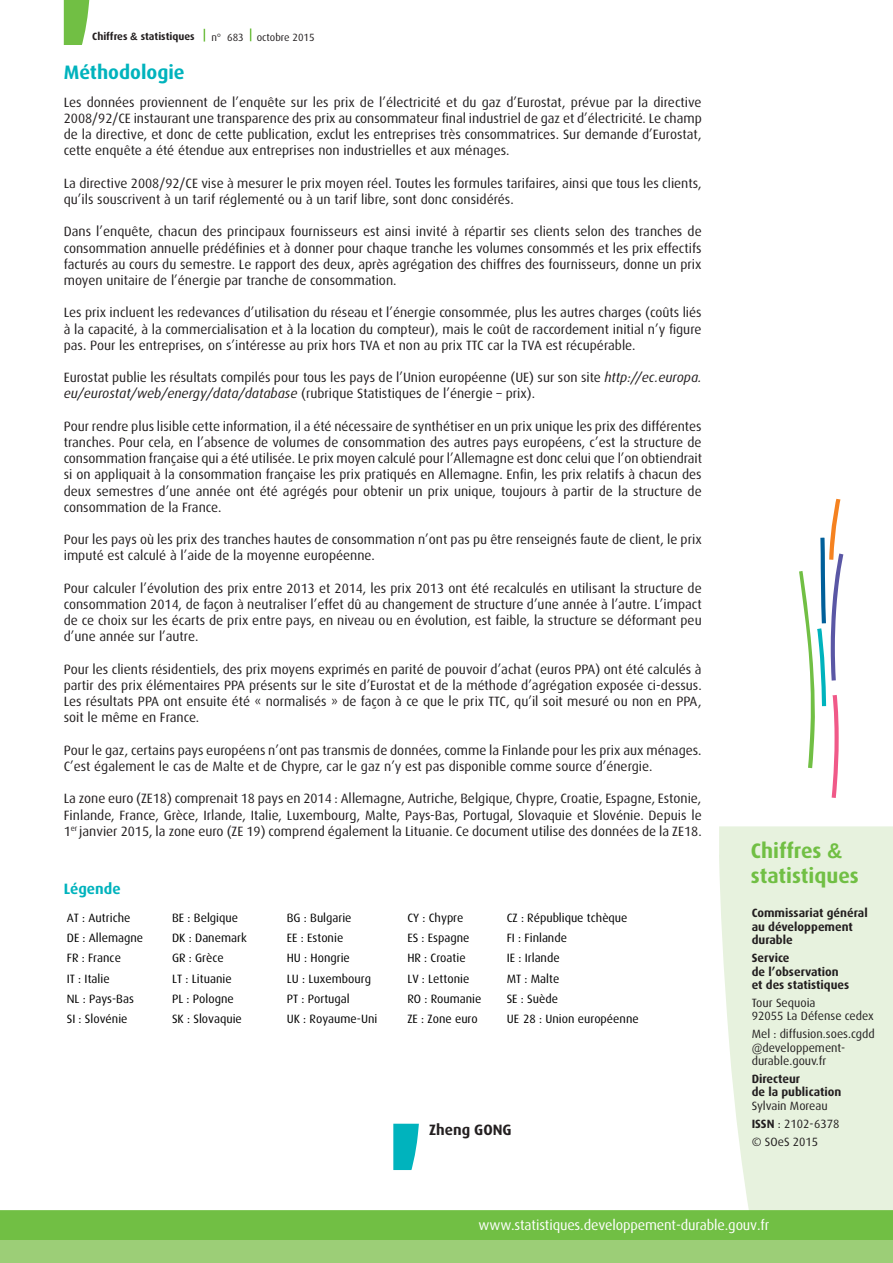
<style>
.page{position:relative;width:893px;height:1263px;background:#fff}
.page>*{position:absolute;margin:0;border:0;box-sizing:border-box;transform-origin:0 0}
.t1{font:700 21px/25.2px "Dax OT";color:#71bf44}
.t2{font:700 19.5px "Dax OT";color:#00b3bd}
.t3{font:700 15px "Dax OT";color:#231f20}
.t4{font:700 15px "Dax OT";color:#00b3bd}
.t5{font:14.25px "Dax OT";letter-spacing:-.01em;color:#fff}
.t6{font:13.5px/16.2px "Dax OT";color:#231f20;text-align:justify}
.t7{font:12px "Dax OT";color:#000}
.t8{font:12px/13.5px "Dax OT";color:#231f20}
.t9{font:700 12px/13.5px "Dax OT";color:#231f20}
.t10{font:700 10.5px "Dax OT";color:#231f20}
.t11{font:10.5px "Dax OT";color:#231f20}
.s1{font-family:"Liberation Sans"}
.s2{font-style:italic}
.s3{font-weight:700}
</style>
<div class="page">
<div style="left:719px;top:826px;width:174px;height:384px;background:#e7f2de"></div>
<svg style="left:0;top:1210px;width:893px;height:53px;background:#83c55a"></svg>
<svg style="left:204px;top:29px;width:1px;height:13px"></svg>
<svg style="left:250px;top:28px;width:1px;height:13px"></svg>
<svg style="left:64px;top:0;width:26px;height:45px"></svg>
<svg style="left:799px;top:499px;width:44px;height:299px"></svg>
<svg style="left:393px;top:1124px;width:26px;height:46px"></svg>
<p class="t10" style="left:92px;top:31px;width:104px">Chiffres <span class="s1">&amp;</span> statistiques</p>
<p class="t11" style="left:211px;top:31px;width:105px">n° 683 octobre 2015</p>
<h2 class="t2" style="left:64px;top:61px;width:122px">Méthodologie</h2>
<p class="t6" style="left:64px;top:94px;width:640px">Les données proviennent de l’enquête sur les prix de l’électricité et du gaz d’Eurostat, prévue par la directive 2008/92/CE instaurant une transparence des prix au consommateur final industriel de gaz et d’électricité. Le champ de la directive, et donc de cette publication, exclut les entreprises très consommatrices. Sur demande d’Eurostat, cette enquête a été étendue aux entreprises non industrielles et aux ménages.</p>
<p class="t6" style="left:64px;top:175px;width:639px">La directive 2008/92/CE vise à mesurer le prix moyen réel. Toutes les formules tarifaires, ainsi que tous les clients, qu’ils souscrivent à un tarif réglementé ou à un tarif libre, sont donc considérés.</p>
<p class="t6" style="left:64px;top:224px;width:639px">Dans l’enquête, chacun des principaux fournisseurs est ainsi invité à répartir ses clients selon des tranches de consommation annuelle prédéfinies et à donner pour chaque tranche les volumes consommés et les prix effectifs facturés au cours du semestre. Le rapport des deux, après agrégation des chiffres des fournisseurs, donne un prix moyen unitaire de l’énergie par tranche de consommation.</p>
<p class="t6" style="left:64px;top:305px;width:639px">Les prix incluent les redevances d’utilisation du réseau et l’énergie consommée, plus les autres charges (coûts liés à la capacité, à la commercialisation et à la location du compteur), mais le coût de raccordement initial n’y figure pas. Pour les entreprises, on s’intéresse au prix hors TVA et non au prix TTC car la TVA est récupérable.</p>
<p class="t6" style="left:64px;top:370px;width:639px">Eurostat publie les résultats compilés pour tous les pays de l’Union européenne (UE) sur son site <span class="s2">http://ec.europa. eu/eurostat/web/energy/data/database</span> (rubrique Statistiques de l’énergie – prix).</p>
<p class="t6" style="left:64px;top:418px;width:640px">Pour rendre plus lisible cette information, il a été nécessaire de synthétiser en un prix unique les prix des différentes tranches. Pour cela, en l’absence de volumes de consommation des autres pays européens, c’est la structure de consommation française qui a été utilisée. Le prix moyen calculé pour l’Allemagne est donc celui que l’on obtiendrait si on appliquait à la consommation française les prix pratiqués en Allemagne. Enfin, les prix relatifs à chacun des deux semestres d’une année ont été agrégés pour obtenir un prix unique, toujours à partir de la structure de consommation de la France.</p>
<p class="t6" style="left:64px;top:532px;width:639px">Pour les pays où les prix des tranches hautes de consommation n’ont pas pu être renseignés faute de client, le prix imputé est calculé à l’aide de la moyenne européenne.</p>
<p class="t6" style="left:64px;top:580px;width:639px">Pour calculer l’évolution des prix entre 2013 et 2014, les prix 2013 ont été recalculés en utilisant la structure de consommation 2014, de façon à neutraliser l’effet dû au changement de structure d’une année à l’autre. L’impact de ce choix sur les écarts de prix entre pays, en niveau ou en évolution, est faible, la structure se déformant peu d’une année sur l’autre.</p>
<p class="t6" style="left:64px;top:661px;width:639px">Pour les clients résidentiels, des prix moyens exprimés en parité de pouvoir d’achat (euros PPA) ont été calculés à partir des prix élémentaires PPA présents sur le site d’Eurostat et de la méthode d’agrégation exposée ci-dessus.<br>Les résultats PPA ont ensuite été « normalisés » de façon à ce que le prix TTC, qu’il soit mesuré ou non en PPA, soit le même en France.</p>
<p class="t6" style="left:64px;top:742px;width:639px">Pour le gaz, certains pays européens n’ont pas transmis de données, comme la Finlande pour les prix aux ménages.<br>C’est également le cas de Malte et de Chypre, car le gaz n’y est pas disponible comme source d’énergie.</p>
<p class="t6" style="left:64px;top:791px;width:639px">La zone euro (ZE18) comprenait 18 pays en 2014 : Allemagne, Autriche, Belgique, Chypre, Croatie, Espagne, Estonie, Finlande, France, Grèce, Irlande, Italie, Luxembourg, Malte, Pays-Bas, Portugal, Slovaquie et Slovénie. Depuis le 1<sup>er</sup> janvier 2015, la zone euro (ZE 19) comprend également la Lituanie. Ce document utilise des données de la ZE18.</p>
<p class="t4" style="left:64px;top:880px;width:58px">Légende</p>
<p class="t7" style="left:67px;top:911px;width:65px">AT : Autriche</p>
<p class="t7" style="left:172px;top:911px;width:67px">BE : Belgique</p>
<p class="t7" style="left:287px;top:911px;width:66px">BG : Bulgarie</p>
<p class="t7" style="left:407px;top:911px;width:58px">CY : Chypre</p>
<p class="t7" style="left:507px;top:911px;width:122px">CZ : République tchèque</p>
<p class="t7" style="left:67px;top:931px;width:78px">DE : Allemagne</p>
<p class="t7" style="left:172px;top:931px;width:76px">DK : Danemark</p>
<p class="t7" style="left:287px;top:931px;width:58px">EE : Estonie</p>
<p class="t7" style="left:407px;top:931px;width:64px">ES : Espagne</p>
<p class="t7" style="left:507px;top:931px;width:62px">FI : Finlande</p>
<p class="t7" style="left:67px;top:951px;width:56px">FR : France</p>
<p class="t7" style="left:172px;top:951px;width:53px">GR : Grèce</p>
<p class="t7" style="left:287px;top:951px;width:65px">HU : Hongrie</p>
<p class="t7" style="left:407px;top:951px;width:60px">HR : Croatie</p>
<p class="t7" style="left:507px;top:951px;width:54px">IE : Irlande</p>
<p class="t7" style="left:67px;top:972px;width:44px">IT : Italie</p>
<p class="t7" style="left:172px;top:972px;width:61px">LT : Lituanie</p>
<p class="t7" style="left:287px;top:972px;width:86px">LU : Luxembourg</p>
<p class="t7" style="left:407px;top:972px;width:64px">LV : Lettonie</p>
<p class="t7" style="left:507px;top:972px;width:54px">MT : Malte</p>
<p class="t7" style="left:67px;top:992px;width:69px">NL : Pays-Bas</p>
<p class="t7" style="left:172px;top:992px;width:63px">PL : Pologne</p>
<p class="t7" style="left:287px;top:992px;width:65px">PT : Portugal</p>
<p class="t7" style="left:407px;top:992px;width:76px">RO : Roumanie</p>
<p class="t7" style="left:507px;top:992px;width:53px">SE : Suède</p>
<p class="t7" style="left:67px;top:1012px;width:62px">SI : Slovénie</p>
<p class="t7" style="left:172px;top:1012px;width:71px">SK : Slovaquie</p>
<p class="t7" style="left:287px;top:1012px;width:92px">UK : Royaume-Uni</p>
<p class="t7" style="left:407px;top:1012px;width:72px">ZE : Zone euro</p>
<p class="t7" style="left:507px;top:1012px;width:134px">UE-28 : Union européenne</p>
<p class="t3" style="left:429px;top:1121px;width:84px">Zheng GONG</p>
<h1 class="t1" style="left:751px;top:838px;width:110px">Chiffres <span class="s1">&amp; </span>statistiques</h1>
<p class="t9" style="left:752px;top:906px;width:117px">Commissariat général au développement durable</p>
<p class="t9" style="left:752px;top:951px;width:99px">Service<br>de l’observation et des statistiques</p>
<p class="t8" style="left:752px;top:996px;width:124px">Tour Sequoia<br>92055 La Défense cedex</p>
<p class="t8" style="left:752px;top:1027px;width:125px">Mel : diffusion.soes.cgdd @developpement&shy;durable.gouv.fr</p>
<p class="t9" style="left:752px;top:1072px;width:91px">Directeur<br>de la publication</p>
<p class="t8" style="left:752px;top:1097px;width:89px;line-height:18.1px">Sylvain Moreau<br><span class="s3">ISSN</span> : 2102-6378 © SOeS 2015</p>
<p class="t5" style="left:479px;top:1217px;width:292px">www.statistiques.developpement-durable.gouv.fr</p>
</div>
